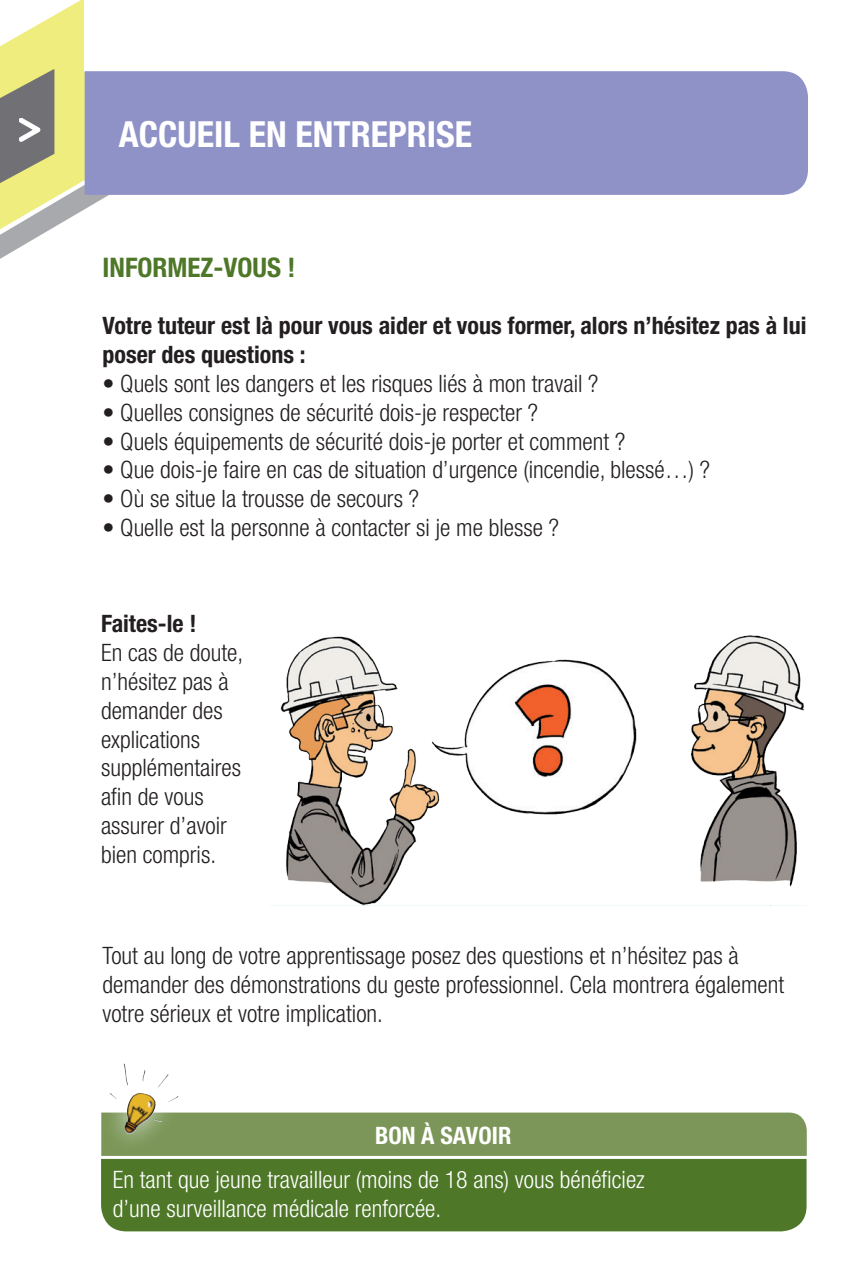
<style>
.page{position:relative;width:851px;height:1276px;background:#fff}
.page>*{position:absolute;margin:0;border:0;box-sizing:border-box;transform-origin:0 0}
.t1{font:700 condensed 36px "Helvetica Neue";color:#fff}
.t2{font:700 condensed 27px "Helvetica Neue";color:#4e7728}
.t3{font:300 condensed 24px/28.8px "Helvetica Neue";color:#231f20}
.t4{font:700 condensed 24px/28.8px "Helvetica Neue";color:#231f20}
.t5{font:300 condensed 24px/28.8px "Helvetica Neue";color:#fff}
.t6{font:700 condensed 24px "Helvetica Neue";color:#fff}
</style>
<div class="page">
<svg style="left:0;top:18px;width:109px;height:241px;fill:#eeed7e"></svg>
<div style="left:85px;top:0;width:737px;height:71px;background:#fff"></div>
<svg style="left:0;top:69px;width:54px;height:132px;background:#a1a07b"></svg>
<div style="left:85px;top:71px;width:722px;height:124px;background:#8f92c7"></div>
<img style="left:280px;top:635px;width:525px;height:270px">
<div style="left:197px;top:1112px;width:609px;height:44px;background:#7b9658"></div>
<div style="left:101px;top:1159px;width:705px;height:72px;background:#4e7728"></div>
<div style="left:92px;top:1046px;width:105px;height:110px;background:#fff;opacity:.75"></div>
<img style="left:123px;top:1063px;width:21px;height:23px">
<h1 class="t1" style="left:119px;top:112px;width:355px">ACCUEIL EN ENTREPRISE</h1>
<p class="t2" style="left:102px;top:251px;width:194px">INFORMEZ-VOUS !</p>
<p class="t4" style="left:102px;top:311px;width:705px">Votre tuteur est là pour vous aider et vous former, alors n’hésitez pas à lui poser des questions :</p>
<p class="t3" style="left:102px;top:369px;width:497px">• Quels sont les dangers et les risques liés à mon travail ?</p>
<p class="t3" style="left:102px;top:398px;width:437px">• Quelles consignes de sécurité dois-je respecter ?</p>
<p class="t3" style="left:102px;top:426px;width:524px">• Quels équipements de sécurité dois-je porter et comment ?</p>
<p class="t3" style="left:102px;top:455px;width:609px">• Que dois-je faire en cas de situation d’urgence (incendie, blessé…) ?</p>
<p class="t3" style="left:102px;top:484px;width:318px">• Où se situe la trousse de secours ?</p>
<p class="t3" style="left:102px;top:513px;width:458px">• Quelle est la personne à contacter si je me blesse ?</p>
<p class="t4" style="left:101px;top:609px;width:97px">Faites-le !</p>
<p class="t3" style="left:101px;top:638px;width:144px">En cas de doute, n’hésitez pas à demander des explications supplémentaires afin de vous assurer d’avoir bien compris.</p>
<p class="t3" style="left:102px;top:941px;width:683px">Tout au long de votre apprentissage posez des questions et n’hésitez pas à demander des démonstrations du geste professionnel. Cela montrera également votre sérieux et votre implication.</p>
<p class="t6" style="left:375px;top:1120px;width:138px">BON À SAVOIR</p>
<p class="t5" style="left:113px;top:1164px;width:533px">En tant que jeune travailleur (moins de 18 ans) vous bénéficiez d’une surveillance médicale renforcée.</p>
</div>
